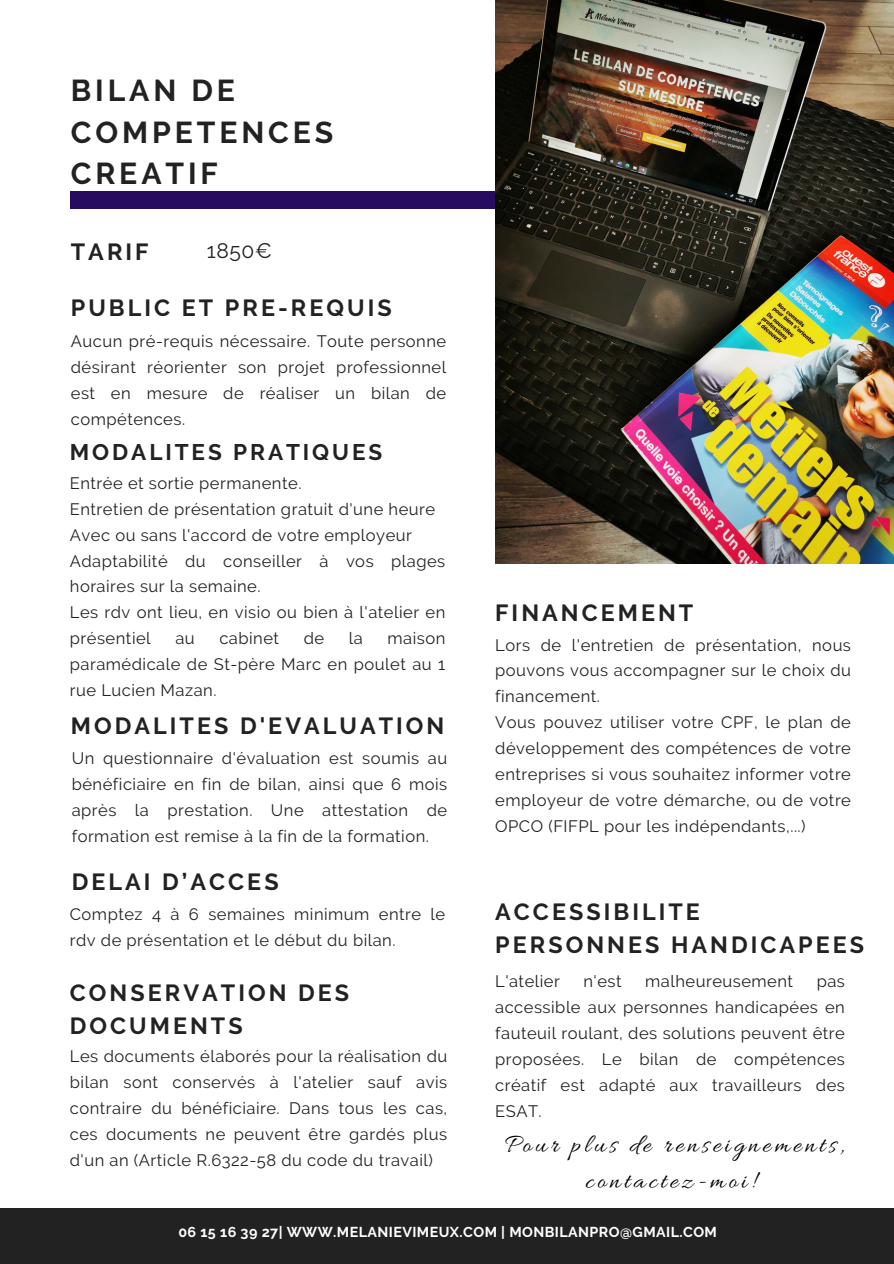
<style>
.page{position:relative;width:894px;height:1264px;background:#fff}
.page>*{position:absolute;margin:0;border:0;box-sizing:border-box;transform-origin:0 0}
.t1{font:700 30.15px/41.7px "Raleway";letter-spacing:.13em;color:#222}
.t2{font:26.25px/36px "Allura";letter-spacing:.13em;color:#000;text-align:center}
.t3{font:700 23.25px/32.7px "Raleway";letter-spacing:.13em;color:#222}
.t4{font:700 22.5px "Raleway";letter-spacing:.13em;color:#222}
.t5{font:21px "Raleway";color:#222}
.t6{font:16.5px/25.8px "Raleway";letter-spacing:.03em;color:#222;text-align:justify}
.t7{font:700 14.25px "Raleway";letter-spacing:.03em;color:#fff}
</style>
<div class="page">
<div style="left:70px;top:192px;width:823px;height:16px;background:#270b5e"></div>
<img style="left:495px;top:0;width:398px;height:564px">
<div style="left:0;top:1208px;width:893px;height:55px;background:#222"></div>
<h1 class="t1" style="left:71px;top:70px;width:264px">BILAN DE<br>COMPETENCES<br>CREATIF</h1>
<h5 class="t3" style="left:71px;top:236px;width:79px">TARIF</h5>
<h5 class="t5" style="left:207px;top:239px;width:67px">1850€</h5>
<h3 class="t3" style="left:71px;top:292px;width:322px">PUBLIC ET PRE-REQUIS</h3>
<h5 class="t6" style="left:71px;top:328px;width:377px">Aucun pré-requis nécessaire. Toute personne désirant réorienter son projet professionnel est en mesure de réaliser un bilan de compétences.</h5>
<p class="t4" style="left:70px;top:438px;width:314px">MODALITES PRATIQUES</p>
<h3 class="t6" style="left:70px;top:470px;width:233px">Entrée et sortie permanente.</h3>
<h4 class="t6" style="left:70px;top:496px;width:377px;text-align:left">Entretien de présentation gratuit d'une heure Avec ou sans l'accord de votre employeur Adaptabilité du conseiller à vos plages horaires sur la semaine.<br>Les rdv ont lieu, en visio ou bien à l'atelier en présentiel</h4>
<h4 class="t6" style="left:70px;top:625px;width:377px;text-indent:317px">maison paramédicale de St-père Marc en poulet au 1 rue Lucien Mazan.</h4>
<h4 class="t6" style="left:175px;top:625px;width:21px">au</h4>
<h4 class="t6" style="left:219px;top:625px;width:61px">cabinet</h4>
<h4 class="t6" style="left:304px;top:625px;width:22px">de</h4>
<h4 class="t6" style="left:349px;top:625px;width:16px">la</h4>
<h5 class="t3" style="left:71px;top:709px;width:375px">MODALITES D'EVALUATION</h5>
<h3 class="t6" style="left:72px;top:745px;width:377px">Un questionnaire d'évaluation est soumis au bénéficiaire en fin de bilan, ainsi que 6 mois après la prestation. Une attestation de formation est remise à la fin de la formation.</h3>
<h5 class="t3" style="left:72px;top:865px;width:208px">DELAI D’ACCES</h5>
<h5 class="t6" style="left:70px;top:901px;width:377px">Comptez 4 à 6 semaines minimum entre le rdv de présentation et le début du bilan.</h5>
<p class="t3" style="left:495px;top:596px;width:199px">FINANCEMENT</p>
<h3 class="t6" style="left:495px;top:632px;width:357px;text-align:left">Lors de l'entretien de présentation, nous pouvons vous accompagner sur le choix du financement.<br>Vous pouvez utiliser votre CPF, le plan de développement des compétences de votre entreprises si vous souhaitez informer votre employeur de votre démarche, ou de votre OPCO (FIFPL pour les indépendants,...)</h3>
<h3 class="t3" style="left:495px;top:895px;width:370px">ACCESSIBILITE<br>PERSONNES HANDICAPEES</h3>
<h3 class="t6" style="left:495px;top:968px;width:66px">L'atelier</h3>
<h3 class="t6" style="left:583px;top:968px;width:40px">n'est</h3>
<h3 class="t6" style="left:645px;top:968px;width:149px">malheureusement</h3>
<h3 class="t6" style="left:495px;top:968px;width:351px;text-indent:321px">pas accessible aux personnes handicapées en fauteuil roulant, des solutions peuvent être proposées. Le bilan de compétences créatif est adapté aux travailleurs des ESAT.</h3>
<h3 class="t3" style="left:70px;top:976px;width:281px">CONSERVATION DES<br>DOCUMENTS</h3>
<h5 class="t6" style="left:70px;top:1043px;width:379px">Les documents élaborés pour la réalisation du bilan sont conservés à l'atelier sauf avis contraire du bénéficiaire. Dans tous les cas, ces documents ne peuvent être gardés plus d'un an (Article R.6322-58 du code du travail)</h5>
<h2 class="t2" style="left:505px;top:1128px;width:341px">Pour plus de renseignements, contactez-moi!</h2>
<h3 class="t7" style="left:178px;top:1223px;width:540px">06 15 16 39 27| WWW.MELANIEVIMEUX.COM | MONBILANPRO@GMAIL.COM</h3>
</div>
